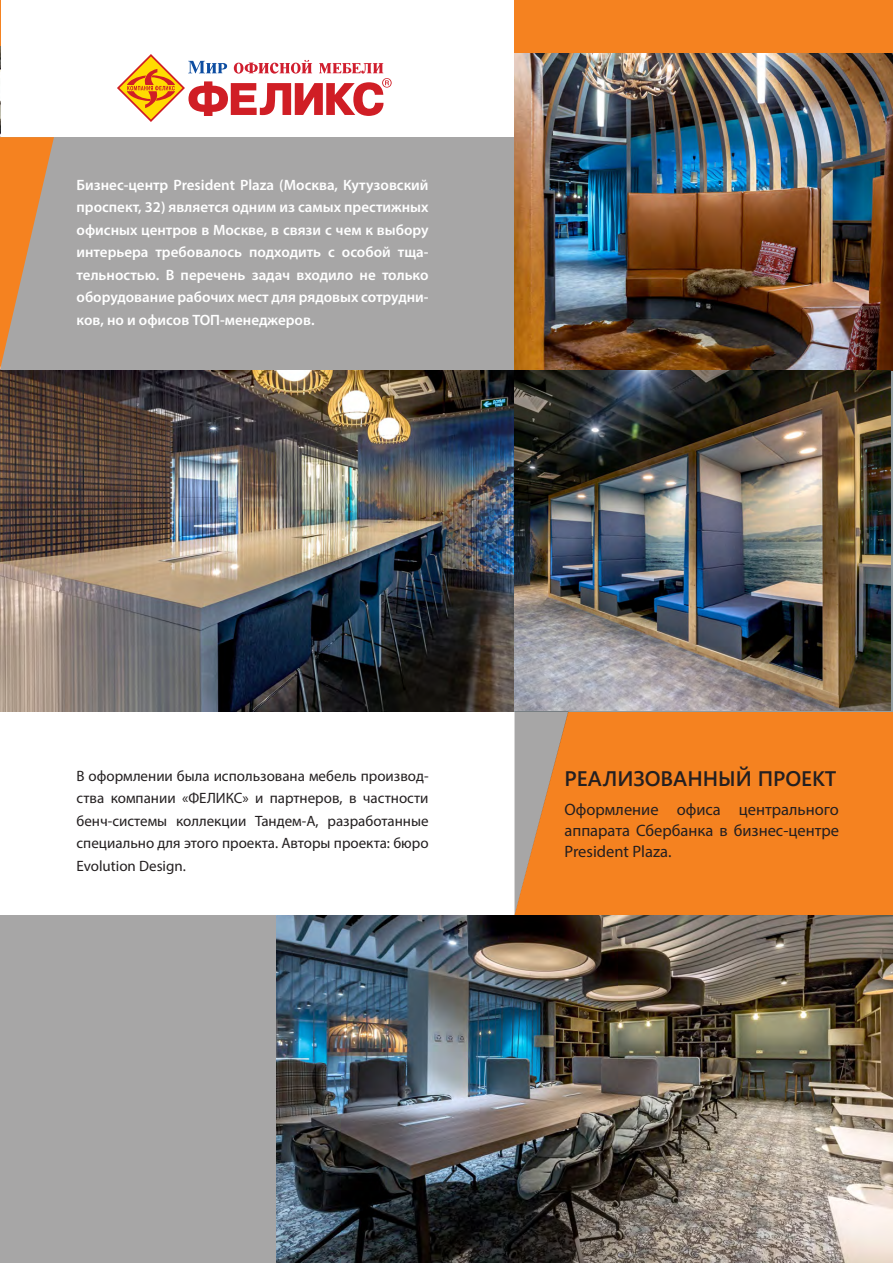
<style>
.page{position:relative;width:893px;height:1263px;background:#fff}
.page>*{position:absolute;margin:0;border:0;box-sizing:border-box;transform-origin:0 0}
.t1{font:600 21px "Segoe UI";color:#231f20}
.t2{font:16.5px/21px "Myriad Pro";color:#231f20;text-align:justify}
.t3{font:600 15px/22.5px "Myriad Pro";color:#fff;text-align:justify}
.t4{font:15px/22.5px "Myriad Pro";color:#231f20;text-align:justify}
</style>
<div class="page">
<div style="left:0;top:915px;width:438px;height:348px;background:#a7a6a6"></div>
<div style="left:0;top:137px;width:514px;height:234px;background:#a7a6a6"></div>
<div style="left:568px;top:711px;width:325px;height:204px;background:#f58220"></div>
<svg style="left:117px;top:54px;width:275px;height:68px"></svg>
<img style="left:0;top:46px;width:1px;height:91px">
<img style="left:514px;top:52px;width:379px;height:319px">
<img style="left:0;top:370px;width:514px;height:341px">
<img style="left:276px;top:915px;width:617px;height:348px">
<img style="left:514px;top:370px;width:376px;height:340px">
<hr style="left:0;top:0;width:1px;height:46px;background:#f58220">
<div style="left:514px;top:0;width:379px;height:52px;background:#f58220"></div>
<svg style="left:0;top:137px;width:54px;height:233px"></svg>
<svg style="left:514px;top:711px;width:54px;height:204px;background:#cd9566"></svg>
<p class="t3" style="left:77px;top:173px;width:354px">Бизнес-центр President Plaza (Москва, Кутузовский проспект, 32) является одним из самых престижных офисных центров в Москве, в связи с чем к выбору интерьера требовалось подходить с особой тща&shy;тельностью. В перечень задач входило не только оборудование рабочих мест для рядовых сотрудни&shy;ков, но и офисов ТОП-менеджеров.</p>
<p class="t4" style="left:77px;top:764px;width:354px">В оформлении была использована мебель производ&shy;ства компании «ФЕЛИКС» и партнеров, в частности бенч-системы коллекции Тандем-А, разработанные специально для этого проекта. Авторы проекта: бюро Evolution Design.</p>
<p class="t1" style="left:564px;top:759px;width:273px">РЕАЛИЗОВАННЫЙ ПРОЕКТ</p>
<p class="t2" style="left:564px;top:799px;width:276px">Оформление офиса центрального аппарата Сбербанка в бизнес-центре President Plaza.</p>
</div>
